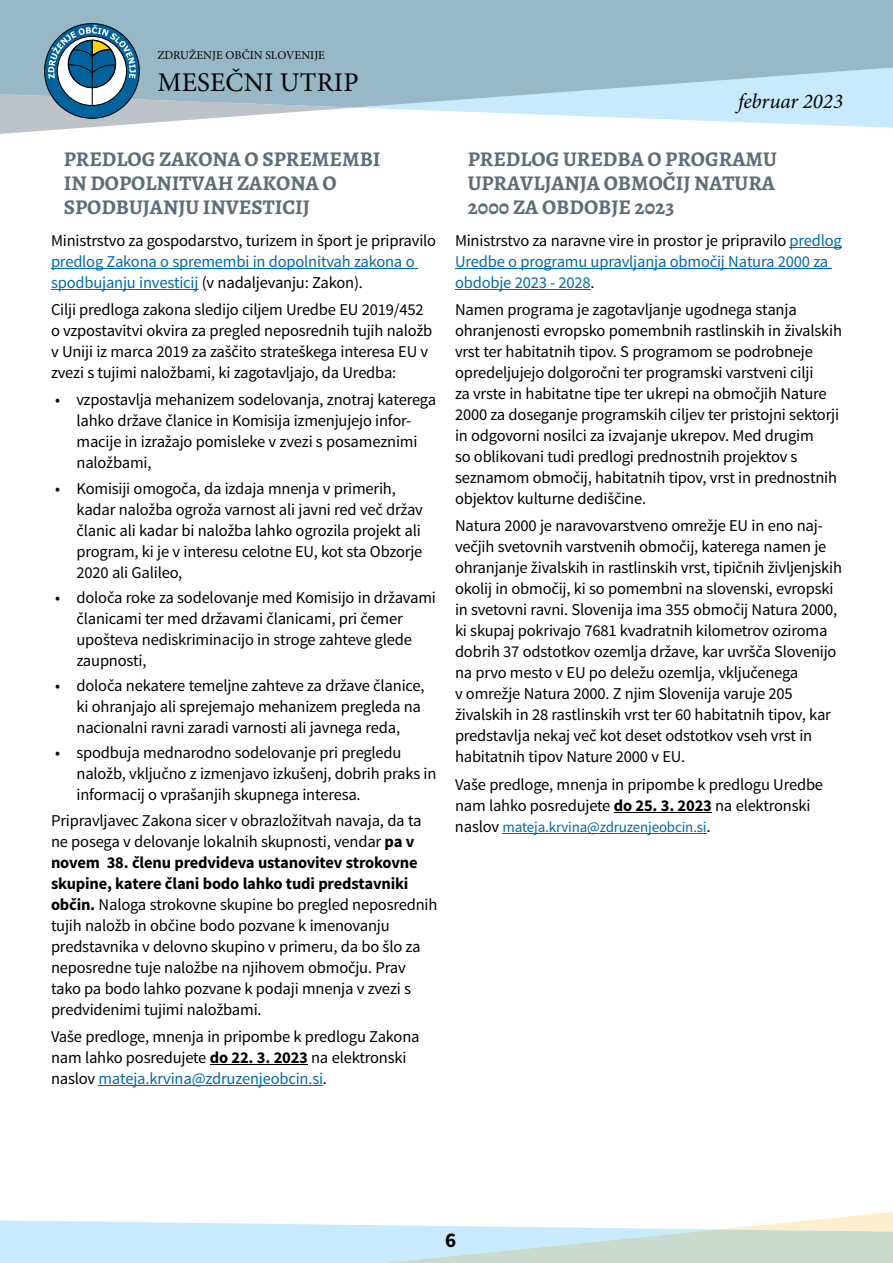
<style>
.page{position:relative;width:893px;height:1263px;background:#fff}
.page>*{position:absolute;margin:0;border:0;box-sizing:border-box;transform-origin:0 0}
.t1{font:27px "Minion Pro";letter-spacing:.01em;color:#000}
.t2{font:700 21px/24px "Alegreya";color:#616d76}
.t3{font:italic 21px "Minion Pro";letter-spacing:-.005em;color:#000}
.t4{font:700 21px "Source Sans Pro";color:#000}
.t5{font:16.5px/21px "Source Sans Pro";letter-spacing:-.01em;color:#000}
.t6{font:16.5px/21px "Source Sans Pro";letter-spacing:-.01em;color:#006aa5}
.t7{font:15px "Source Sans Pro";letter-spacing:-.01em;color:#006aa5}
.t8{font:12px "Minion Pro";color:#000}
.s1{color:#000}
.s2{font-weight:700}
.s3{color:#006aa5}
.s4{font-size:16.5px;color:#000}
</style>
<div class="page">
<svg style="left:0;top:108px;width:347px;height:26px"></svg>
<svg style="left:371px;top:108px;width:522px;height:20px"></svg>
<svg style="left:0;top:0;width:893px;height:108px;background:#9ebecd"></svg>
<svg style="left:0;top:1212px;width:893px;height:51px"></svg>
<div style="left:45px;top:24px;width:94px;height:94px;background:#00639e;border-radius:50%"></div>
<svg style="left:57px;top:36px;width:70px;height:70px"></svg>
<svg style="left:68px;top:40px;width:48px;height:48px"></svg>
<hr style="left:92px;top:40px;width:1px;height:65px;background:#000">
<svg style="left:48px;top:25px;width:88px;height:54px"></svg>
<div style="left:68px;top:40px;width:48px;height:48px;border:1px solid #000;border-radius:50%"></div>
<hr style="left:51px;top:268px;width:367px;height:1px;background:#006aa5">
<hr style="left:51px;top:289px;width:147px;height:1px;background:#006aa5">
<hr style="left:210px;top:1064px;width:98px;height:1px;background:#000">
<hr style="left:98px;top:1085px;width:225px;height:1px;background:#006aa5">
<hr style="left:789px;top:247px;width:53px;height:1px;background:#006aa5">
<hr style="left:455px;top:268px;width:376px;height:1px;background:#006aa5">
<hr style="left:455px;top:289px;width:136px;height:1px;background:#006aa5">
<hr style="left:614px;top:812px;width:98px;height:1px;background:#000">
<hr style="left:502px;top:833px;width:204px;height:1px;background:#006aa5">
<p class="t8" style="left:157px;top:49px;width:169px">ZDRUŽENJE OBČIN SLOVENIJE</p>
<h1 class="t1" style="left:157px;top:69px;width:203px">MESEČNI UTRIP</h1>
<p class="t2" style="left:64px;top:147px;width:318px">PREDLOG ZAKONA O SPREMEMBI<br>IN DOPOLNITVAH ZAKONA O<br>SPODBUJANJU INVESTICIJ</p>
<p class="t5" style="left:51px;top:230px;width:387px">Ministrstvo za gospodarstvo, turizem in šport je pripravilo</p>
<p class="t6" style="left:51px;top:251px;width:365px">predlog Zakona o spremembi in dopolnitvah zakona o spodbujanju investicij <span class="s1">(v nadaljevanju: Zakon).</span></p>
<p class="t5" style="left:51px;top:300px;width:383px">Cilji predloga zakona sledijo ciljem Uredbe EU 2019/452 o vzpostavitvi okvira za pregled neposrednih tujih naložb v Uniji iz marca 2019 za zaščito strateškega interesa EU v zvezi s tujimi naložbami, ki zagotavljajo, da Uredba:</p>
<p class="t5" style="left:77px;top:390px;width:361px;text-indent:-21px">• vzpostavlja mehanizem sodelovanja, znotraj katerega lahko države članice in Komisija izmenjujejo infor&shy;macije in izražajo pomisleke v zvezi s posameznimi naložbami,</p>
<p class="t5" style="left:77px;top:478px;width:348px;text-indent:-21px">• Komisiji omogoča, da izdaja mnenja v primerih, kadar naložba ogroža varnost ali javni red več držav članic ali kadar bi naložba lahko ogrozila projekt ali program, ki je v interesu celotne EU, kot sta Obzorje 2020 ali Galileo,</p>
<p class="t5" style="left:77px;top:587px;width:361px;text-indent:-21px">• določa roke za sodelovanje med Komisijo in državami članicami ter med državami članicami, pri čemer upošteva nediskriminacijo in stroge zahteve glede zaupnosti,</p>
<p class="t5" style="left:77px;top:675px;width:350px;text-indent:-21px">• določa nekatere temeljne zahteve za države članice, ki ohranjajo ali sprejemajo mehanizem pregleda na nacionalni ravni zaradi varnosti ali javnega reda,</p>
<p class="t5" style="left:77px;top:743px;width:361px;text-indent:-21px">• spodbuja mednarodno sodelovanje pri pregledu naložb, vključno z izmenjavo izkušenj, dobrih praks in informacij o vprašanjih skupnega interesa.</p>
<p class="t5" style="left:51px;top:810px;width:388px">Pripravljavec Zakona sicer v obrazložitvah navaja, da ta ne posega v delovanje lokalnih skupnosti, vendar <span class="s2">pa v novem 38. členu predvideva ustanovitev strokovne skupine, katere člani bodo lahko tudi predstavniki občin.</span> Naloga strokovne skupine bo pregled neposrednih tujih naložb in občine bodo pozvane k imenovanju predstavnika v delovno skupino v primeru, da bo šlo za neposredne tuje naložbe na njihovem območju. Prav tako pa bodo lahko pozvane k podaji mnenja v zvezi s predvidenimi tujimi naložbami.</p>
<p class="t5" style="left:51px;top:1027px;width:370px">Vaše predloge, mnenja in pripombe k predlogu Zakona nam lahko posredujete <span class="s2">do 22. 3. 2023</span> na elektronski naslov <span class="s3">mateja.krvina@zdruzenjeobcin.si</span>.</p>
<p class="t3" style="left:738px;top:93px;width:106px">februar 2023</p>
<p class="t2" style="left:468px;top:147px;width:311px;text-align:justify">PREDLOG UREDBA O PROGRAMU UPRAVLJANJA OBMOČIJ NATURA 2000 ZA OBDOBJE 2023</p>
<p class="t6" style="left:455px;top:230px;width:388px"><span class="s1">Ministrstvo za naravne vire in prostor je pripravilo</span> predlog<br>Uredbe o programu upravljanja območij Natura 2000 za obdobje 2023 - 2028<span class="s1">.</span></p>
<p class="t5" style="left:455px;top:300px;width:388px">Namen programa je zagotavljanje ugodnega stanja ohranjenosti evropsko pomembnih rastlinskih in živalskih vrst ter habitatnih tipov. S programom se podrobneje opredeljujejo dolgoročni ter programski varstveni cilji<br>za vrste in habitatne tipe ter ukrepi na območjih Nature 2000 za doseganje programskih ciljev ter pristojni sektorji in odgovorni nosilci za izvajanje ukrepov. Med drugim<br>so oblikovani tudi predlogi prednostnih projektov s seznamom območij, habitatnih tipov, vrst in prednostnih objektov kulturne dediščine.</p>
<p class="t5" style="left:455px;top:516px;width:389px">Natura 2000 je naravovarstveno omrežje EU in eno naj&shy;večjih svetovnih varstvenih območij, katerega namen je ohranjanje živalskih in rastlinskih vrst, tipičnih življenjskih okolij in območij, ki so pomembni na slovenski, evropski in svetovni ravni. Slovenija ima 355 območij Natura 2000, ki skupaj pokrivajo 7681 kvadratnih kilometrov oziroma dobrih 37 odstotkov ozemlja države, kar uvršča Slovenijo na prvo mesto v EU po deležu ozemlja, vključenega<br>v omrežje Natura 2000. Z njim Slovenija varuje 205 živalskih in 28 rastlinskih vrst ter 60 habitatnih tipov, kar predstavlja nekaj več kot deset odstotkov vseh vrst in habitatnih tipov Nature 2000 v EU.</p>
<p class="t5" style="left:455px;top:774px;width:370px">Vaše predloge, mnenja in pripombe k predlogu Uredbe nam lahko posredujete <span class="s2">do 25. 3. 2023</span> na elektronski</p>
<p class="t7" style="left:455px;top:819px;width:257px"><span class="s4">naslov</span> mateja.krvina@zdruzenjeobcin.si<span class="s4">.</span></p>
<p class="t4" style="left:445px;top:1231px;width:13px">6</p>
</div>
